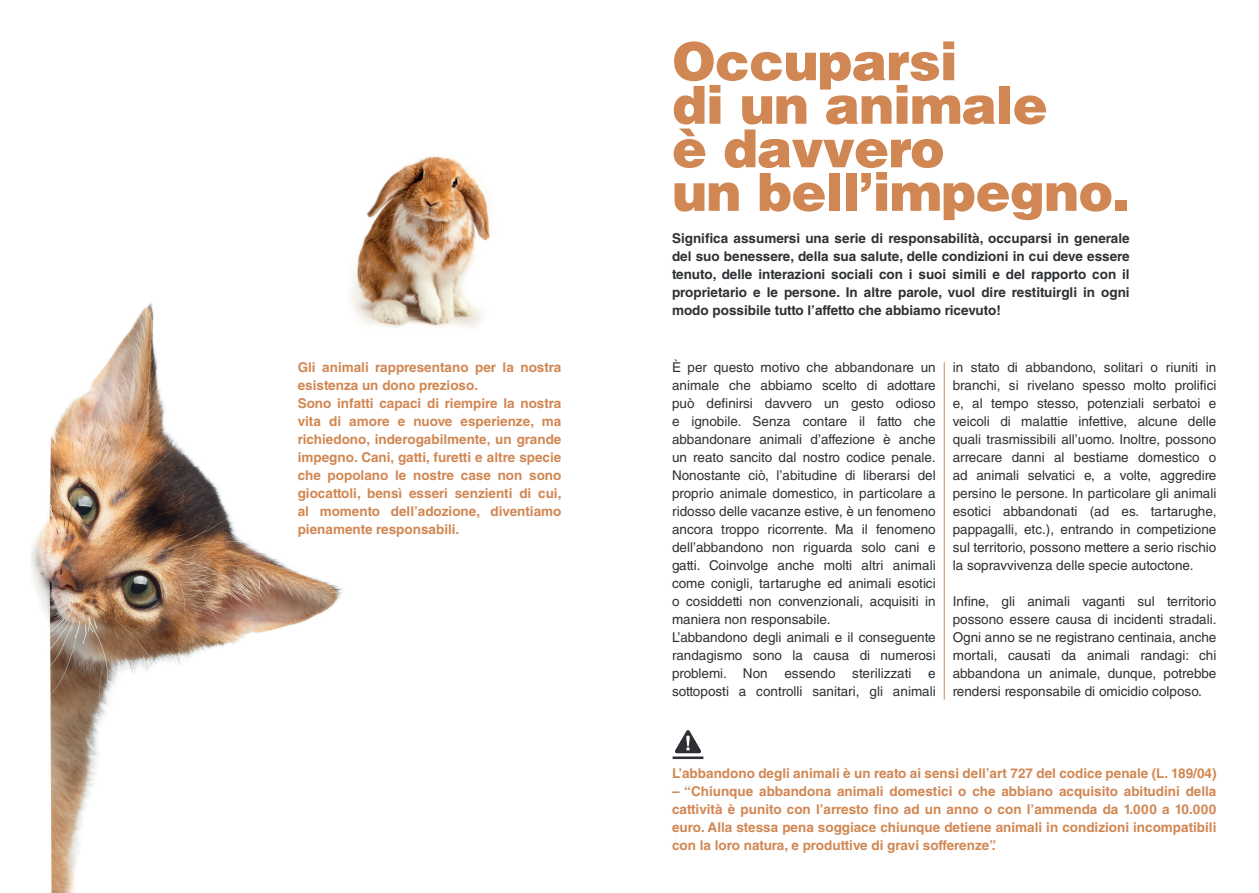
<style>
.page{position:relative;width:1259px;height:893px;background:#fff}
.page>*{position:absolute;margin:0;border:0;box-sizing:border-box;transform-origin:0 0}
.t1{font:900 52.5px/43.5px "Helvetica LT Std";letter-spacing:-.015em;color:#d18753}
.t2{font:13.5px/18px "Helvetica LT Std";color:#2e3134;text-align:justify}
.t3{font:700 13.5px/18px "Helvetica LT Std";color:#d18753;text-align:justify}
.t4{font:700 13.5px/18px "Helvetica LT Std";color:#2e3134;text-align:justify}
</style>
<div class="page">
<img style="left:31px;top:303px;width:312px;height:590px">
<img style="left:320px;top:156px;width:170px;height:187px">
<svg style="left:675px;top:730px;width:26px;height:23px"></svg>
<hr style="left:672px;top:756px;width:31px;height:3px;background:#2e2f35">
<hr style="left:944px;top:362px;width:1px;height:337px;background:#d18753">
<p class="t3" style="left:298px;top:358px;width:265px;text-align:left">Gli animali rappresentano per la nostra esistenza un dono prezioso.<br>Sono infatti capaci di riempire la nostra vita di amore e nuove esperienze, ma richiedono, inderogabilmente, un grande impegno. Cani, gatti, furetti e altre specie che popolano le nostre case non sono giocattoli, bensì esseri senzienti di cui, al momento dell’adozione, diventiamo pienamente responsabili.</p>
<h1 class="t1" style="left:672px;top:38px;width:459px">Occuparsi<br>di un animale<br>è davvero<br>un bell’impegno.</h1>
<p class="t4" style="left:672px;top:229px;width:459px">Significa assumersi una serie di responsabilità, occuparsi in generale del suo benessere, della sua salute, delle condizioni in cui deve essere tenuto, delle interazioni sociali con i suoi simili e del rapporto con il proprietario e le persone. In altre parole, vuol dire restituirgli in ogni modo possibile tutto l’affetto che abbiamo ricevuto!</p>
<p class="t2" style="left:672px;top:358px;width:265px;text-align:left">È per questo motivo che abbandonare un animale che abbiamo scelto di adottare può definirsi davvero un gesto odioso e ignobile. Senza contare il fatto che abbandonare animali d’affezione è anche un reato sancito dal nostro codice penale.<br>Nonostante ciò, l’abitudine di liberarsi del proprio animale domestico, in particolare a ridosso delle vacanze estive, è un fenomeno ancora troppo ricorrente. Ma il fenomeno dell’abbandono non riguarda solo cani e gatti. Coinvolge anche molti altri animali come conigli, tartarughe ed animali esotici o cosiddetti non convenzionali, acquisiti in maniera non responsabile.<br>L’abbandono degli animali e il conseguente randagismo sono la causa di numerosi problemi. Non essendo sterilizzati e sottoposti a controlli sanitari, gli animali</p>
<p class="t2" style="left:952px;top:358px;width:265px">in stato di abbandono, solitari o riuniti in branchi, si rivelano spesso molto prolifici e, al tempo stesso, potenziali serbatoi e veicoli di malattie infettive, alcune delle quali trasmissibili all’uomo. Inoltre, possono arrecare danni al bestiame domestico o ad animali selvatici e, a volte, aggredire persino le persone. In particolare gli animali esotici abbandonati (ad es. tartarughe, pappagalli, etc.), entrando in competizione sul territorio, possono mettere a serio rischio la sopravvivenza delle specie autoctone.</p>
<p class="t2" style="left:952px;top:592px;width:265px">Infine, gli animali vaganti sul territorio possono essere causa di incidenti stradali.<br>Ogni anno se ne registrano centinaia, anche mortali, causati da animali randagi: chi abbandona un animale, dunque, potrebbe rendersi responsabile di omicidio colposo.</p>
<p class="t3" style="left:672px;top:764px;width:546px">L’abbandono degli animali è un reato ai sensi dell’art 727 del codice penale (L. 189/04)</p>
<p class="t3" style="left:672px;top:782px;width:546px">– “Chiunque abbandona animali domestici o che abbiano acquisito abitudini della cattività è punito con l’arresto fino ad un anno o con l’ammenda da 1.000 a 10.000 euro. Alla stessa pena soggiace chiunque detiene animali in condizioni incompatibili con la loro natura, e produttive di gravi sofferenze”.</p>
</div>
